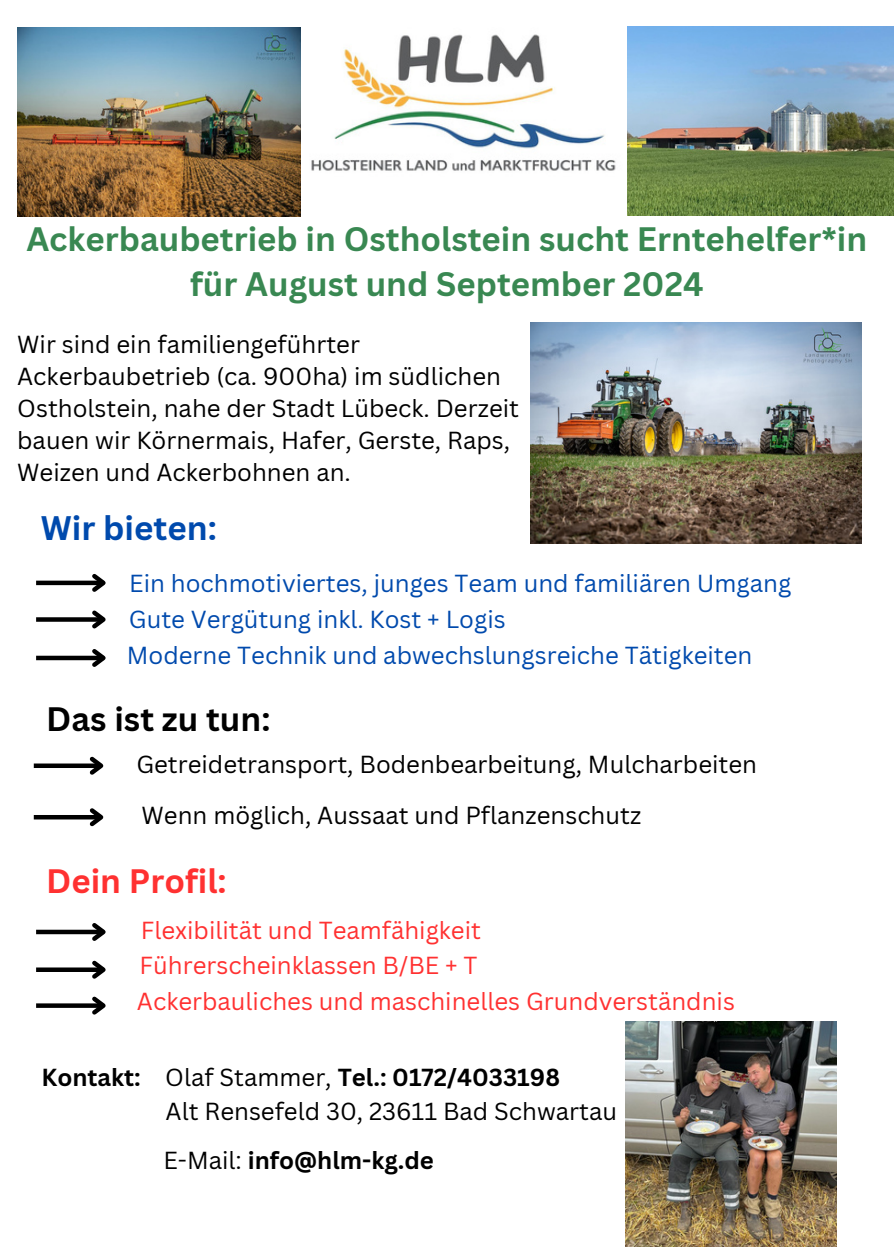
<style>
.page{position:relative;width:894px;height:1258px;background:#fff}
.page>*{position:absolute;margin:0;border:0;box-sizing:border-box;transform-origin:0 0}
.t1{font:700 33px/45px "Canva Sans";color:#398852;text-align:center}
.t2{font:700 33px "Canva Sans";color:#000}
.t3{font:700 33px "Canva Sans";color:#ff3131}
.t4{font:700 33px "Canva Sans";color:#004aad}
.t5{font:24px/32.1px "Canva Sans";color:#000}
.t6{font:24px "Canva Sans";color:#004aad}
.t7{font:24px "Canva Sans";color:#ff3131}
.t8{font:700 24px "Canva Sans";color:#000}
.s1{font-weight:400}
</style>
<div class="page">
<img style="left:311px;top:34px;width:305px;height:137px">
<hr style="left:36px;top:581px;width:67px;height:4px;background:#000">
<svg style="left:88px;top:574px;width:18px;height:18px"></svg>
<div style="left:36px;top:617px;width:67px;height:5px;background:#000"></div>
<svg style="left:88px;top:610px;width:18px;height:19px"></svg>
<hr style="left:36px;top:656px;width:67px;height:4px;background:#000">
<svg style="left:88px;top:649px;width:18px;height:18px"></svg>
<div style="left:34px;top:763px;width:67px;height:5px;background:#000"></div>
<svg style="left:86px;top:756px;width:18px;height:19px"></svg>
<hr style="left:34px;top:815px;width:67px;height:4px;background:#000">
<svg style="left:86px;top:808px;width:18px;height:19px"></svg>
<hr style="left:36px;top:930px;width:67px;height:4px;background:#000">
<svg style="left:88px;top:923px;width:18px;height:18px"></svg>
<div style="left:36px;top:967px;width:67px;height:5px;background:#000"></div>
<svg style="left:88px;top:960px;width:18px;height:19px"></svg>
<div style="left:36px;top:1003px;width:67px;height:5px;background:#000"></div>
<svg style="left:88px;top:996px;width:18px;height:19px"></svg>
<img style="left:17px;top:28px;width:284px;height:189px">
<img style="left:627px;top:27px;width:265px;height:189px">
<img style="left:625px;top:1021px;width:211px;height:225px">
<img style="left:531px;top:323px;width:330px;height:220px">
<h1 class="t1" style="left:26px;top:216px;width:842px">Ackerbaubetrieb in Ostholstein sucht Erntehelfer*in für August und September 2024</h1>
<p class="t5" style="left:17px;top:328px;width:503px">Wir sind ein familiengeführter Ackerbaubetrieb (ca. 900ha) im südlichen Ostholstein, nahe der Stadt Lübeck. Derzeit bauen wir Körnermais, Hafer, Gerste, Raps, Weizen und Ackerbohnen an.</p>
<p class="t4" style="left:41px;top:504px;width:177px">Wir bieten:</p>
<p class="t6" style="left:129px;top:566px;width:663px">Ein hochmotiviertes, junges Team und familiären Umgang</p>
<p class="t6" style="left:129px;top:602px;width:378px">Gute Vergütung inkl. Kost + Logis</p>
<p class="t6" style="left:127px;top:638px;width:627px">Moderne Technik und abwechslungsreiche Tätigkeiten</p>
<h1 class="t2" style="left:46px;top:696px;width:225px">Das ist zu tun:</h1>
<p class="t5" style="left:136px;top:747px;width:622px">Getreidetransport, Bodenbearbeitung, Mulcharbeiten</p>
<p class="t5" style="left:141px;top:798px;width:501px">Wenn möglich, Aussaat und Pflanzenschutz</p>
<h1 class="t3" style="left:46px;top:857px;width:182px">Dein Profil:</h1>
<p class="t7" style="left:141px;top:913px;width:341px">Flexibilität und Teamfähigkeit</p>
<p class="t7" style="left:140px;top:949px;width:339px">Führerscheinklassen B/BE + T</p>
<p class="t7" style="left:137px;top:984px;width:599px">Ackerbauliches und maschinelles Grundverständnis</p>
<h2 class="t8" style="left:42px;top:1060px;width:101px">Kontakt:</h2>
<p class="t8" style="left:165px;top:1060px;width:396px"><span class="s1">Olaf Stammer,</span> Tel.: 0172/4033198</p>
<p class="t5" style="left:166px;top:1095px;width:453px">Alt Rensefeld 30, 23611 Bad Schwartau</p>
<p class="t8" style="left:163px;top:1143px;width:272px"><span class="s1">E-Mail:</span> info@hlm-kg.de</p>
</div>
